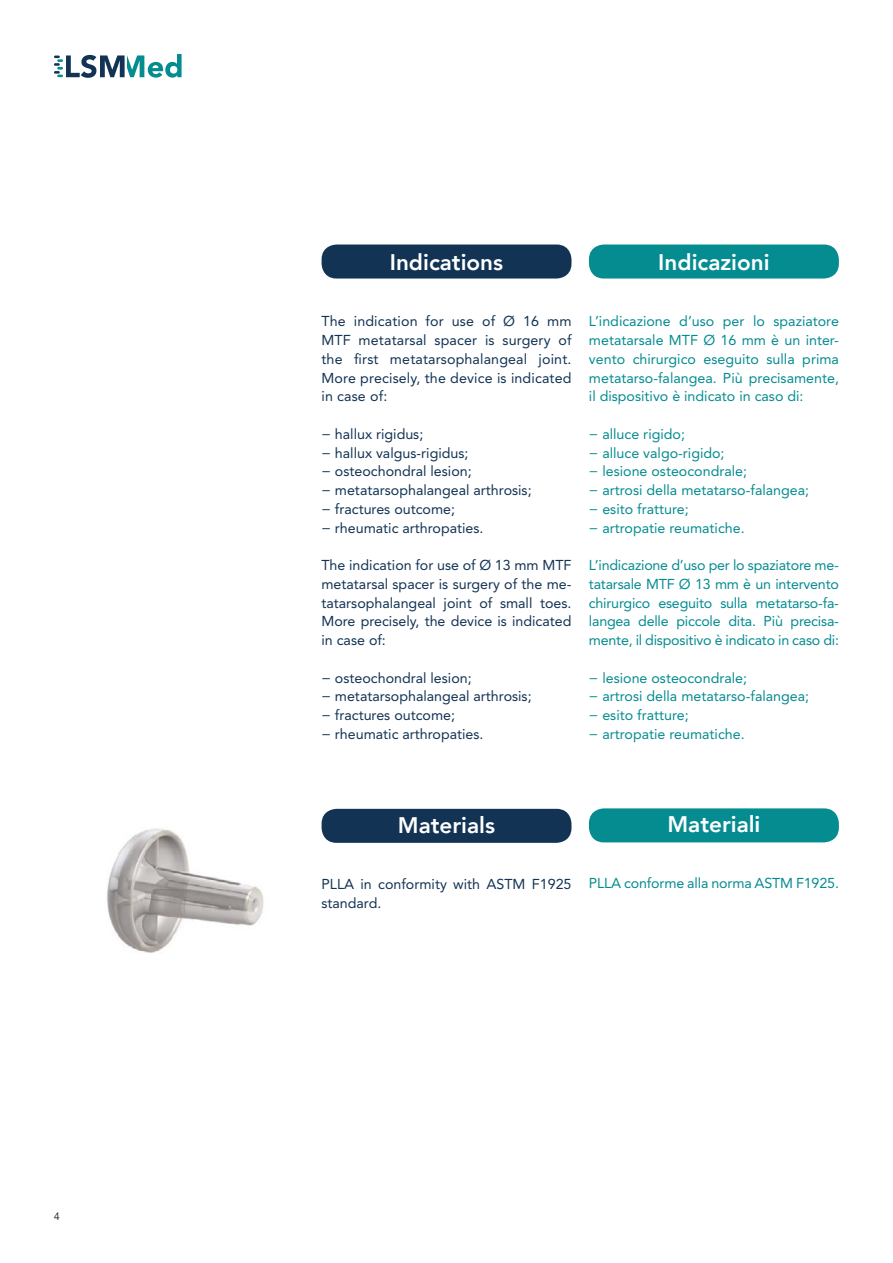
<style>
.page{position:relative;width:893px;height:1263px;background:#fff}
.page>*{position:absolute;margin:0;border:0;box-sizing:border-box;transform-origin:0 0}
.t1{font:800 22.5px "Avenir";color:#fff}
.t2{font:14.25px/18.8px "Avenir";color:#058c91;text-align:justify}
.t3{font:14.25px/18.8px "Avenir";color:#123354}
.t4{font:300 10.5px "Avenir";color:#000}
</style>
<div class="page">
<svg style="left:54px;top:54px;width:128px;height:24px"></svg>
<div style="left:589px;top:244px;width:250px;height:35px;background:#058c91;border-radius:15px"></div>
<div style="left:589px;top:808px;width:250px;height:34px;background:#058c91;border-radius:15px"></div>
<div style="left:322px;top:244px;width:249px;height:35px;background:#123354;border-radius:15px"></div>
<div style="left:322px;top:809px;width:249px;height:34px;background:#123354;border-radius:15px"></div>
<img style="left:107px;top:828px;width:157px;height:125px">
<p class="t4" style="left:54px;top:1210px;width:7px">4</p>
<h1 class="t1" style="left:390px;top:245px;width:115px">Indications</h1>
<h1 class="t1" style="left:658px;top:245px;width:113px">Indicazioni</h1>
<p class="t3" style="left:321px;top:312px;width:252px;text-align:justify">The indication for use of Ø 16 mm MTF metatarsal spacer is surgery of the first metatarsophalangeal joint.<br>More precisely, the device is indicated in case of:</p>
<p class="t3" style="left:321px;top:425px;width:212px">− hallux rigidus;<br>− hallux valgus-rigidus;<br>− osteochondral lesion;<br>− metatarsophalangeal arthrosis; − fractures outcome;<br>− rheumatic arthropaties.</p>
<p class="t3" style="left:321px;top:556px;width:252px;text-align:justify">The indication for use of Ø 13 mm MTF metatarsal spacer is surgery of the me&shy;tatarsophalangeal joint of small toes.<br>More precisely, the device is indicated in case of:</p>
<p class="t3" style="left:321px;top:669px;width:212px">− osteochondral lesion;<br>− metatarsophalangeal arthrosis; − fractures outcome;<br>− rheumatic arthropaties.</p>
<p class="t2" style="left:589px;top:312px;width:252px">L’indicazione d’uso per lo spaziatore metatarsale MTF Ø 16 mm è un inter&shy;vento chirurgico eseguito sulla prima metatarso-falangea. Più precisamente, il dispositivo è indicato in caso di:</p>
<p class="t2" style="left:589px;top:425px;width:222px;text-align:left">− alluce rigido;<br>− alluce valgo-rigido;<br>− lesione osteocondrale;<br>− artrosi della metatarso-falangea; − esito fratture;<br>− artropatie reumatiche.</p>
<p class="t2" style="left:589px;top:556px;width:252px">L’indicazione d’uso per lo spaziatore me&shy;tatarsale MTF Ø 13 mm è un intervento chirurgico eseguito sulla metatarso-fa&shy;langea delle piccole dita. Più precisa&shy;mente, il dispositivo è indicato in caso di:</p>
<p class="t2" style="left:589px;top:669px;width:222px;text-align:left">− lesione osteocondrale;<br>− artrosi della metatarso-falangea; − esito fratture;<br>− artropatie reumatiche.</p>
<h1 class="t1" style="left:398px;top:807px;width:99px">Materials</h1>
<p class="t3" style="left:321px;top:875px;width:252px">PLLA in conformity with ASTM F1925 standard.</p>
<h1 class="t1" style="left:667px;top:806px;width:94px">Materiali</h1>
<p class="t2" style="left:589px;top:874px;width:251px">PLLA conforme alla norma ASTM F1925.</p>
</div>
